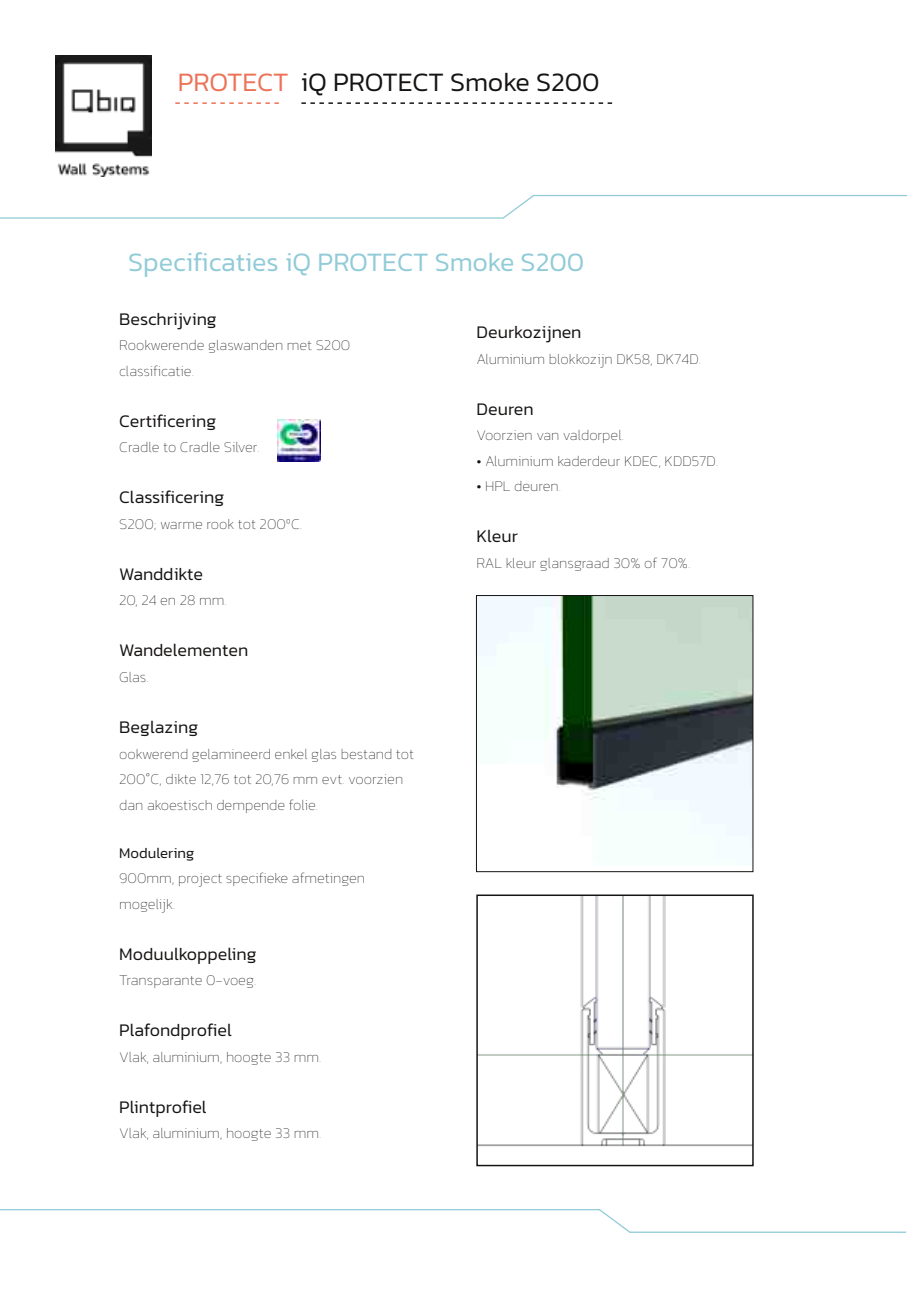
<style>
.page{position:relative;width:919px;height:1289px;background:#fff}
.page>*{position:absolute;margin:0;border:0;box-sizing:border-box;transform-origin:0 0}
.t1{font:300 27px "Kanit";color:#90cbd7}
.t2{font:300 27px "Kanit";color:#161413}
.t3{font:300 18px "Kanit";color:#161413}
.t4{font:100 15px/25.5px "Kanit";color:#161413}
.t5{font:300 15px "Kanit";color:#161413}
.s1{color:#ec7257}
</style>
<div class="page">
<img style="left:479px;top:897px;width:271px;height:250px">
<div style="left:476px;top:894px;width:277px;height:272px;border:2px solid #161413"></div>
<hr style="left:0;top:1208px;width:600px;height:2px;background:#90cbd7">
<hr style="left:629px;top:1231px;width:277px;height:1px;background:#90cbd7">
<svg style="left:597px;top:1208px;width:35px;height:25px"></svg>
<hr style="left:533px;top:195px;width:374px;height:1px;background:#90cbd7">
<hr style="left:0;top:217px;width:503px;height:2px;background:#90cbd7">
<svg style="left:501px;top:195px;width:34px;height:24px"></svg>
<img style="left:55px;top:55px;width:96px;height:121px">
<svg style="left:301px;top:102px;width:311px;height:2px"></svg>
<svg style="left:175px;top:102px;width:104px;height:2px"></svg>
<img style="left:478px;top:597px;width:273px;height:251px">
<div style="left:476px;top:595px;width:277px;height:277px;border:1px solid #161413"></div>
<img style="left:278px;top:420px;width:42px;height:41px">
<h1 class="t2" style="left:178px;top:61px;width:423px"><span class="s1">PROTECT</span> iQ PROTECT Smoke S200</h1>
<h1 class="t1" style="left:128px;top:241px;width:457px">Specificaties iQ PROTECT Smoke S200</h1>
<p class="t3" style="left:119px;top:305px;width:99px">Beschrijving</p>
<p class="t4" style="left:119px;top:332px;width:232px">Rookwerende glaswanden met S200 classificatie.</p>
<p class="t3" style="left:119px;top:407px;width:98px">Certificering</p>
<p class="t4" style="left:119px;top:434px;width:142px">Cradle to Cradle Silver.</p>
<p class="t3" style="left:119px;top:483px;width:106px">Classificering</p>
<p class="t4" style="left:119px;top:511px;width:184px">S200; warme rook tot 200⁰C.</p>
<p class="t3" style="left:119px;top:560px;width:85px">Wanddikte</p>
<p class="t4" style="left:119px;top:587px;width:109px">20, 24 en 28 mm.</p>
<p class="t3" style="left:119px;top:636px;width:131px">Wandelementen</p>
<p class="t4" style="left:119px;top:664px;width:31px">Glas.</p>
<p class="t3" style="left:119px;top:713px;width:81px">Beglazing</p>
<p class="t4" style="left:119px;top:740px;width:296px">ookwerend gelamineerd enkel glas bestand tot<br>200°C, dikte 12,76 tot 20,76 mm evt. voorzien dan akoestisch dempende folie.</p>
<p class="t5" style="left:119px;top:841px;width:76px">Modulering</p>
<p class="t4" style="left:119px;top:865px;width:247px">900mm, project specifieke afmetingen mogelijk.</p>
<p class="t3" style="left:119px;top:939px;width:139px">Moduulkoppeling</p>
<p class="t4" style="left:119px;top:967px;width:139px">Transparante 0-voeg.</p>
<p class="t3" style="left:119px;top:1016px;width:114px">Plafondprofiel</p>
<p class="t4" style="left:119px;top:1043px;width:203px">Vlak, aluminium, hoogte 33 mm.</p>
<p class="t3" style="left:119px;top:1092px;width:89px">Plintprofiel</p>
<p class="t4" style="left:119px;top:1120px;width:203px">Vlak, aluminium, hoogte 33 mm.</p>
<p class="t3" style="left:476px;top:318px;width:106px">Deurkozijnen</p>
<p class="t4" style="left:476px;top:345px;width:226px">Aluminium blokkozijn DK58, DK74D.</p>
<p class="t3" style="left:476px;top:395px;width:59px">Deuren</p>
<p class="t4" style="left:476px;top:422px;width:149px">Voorzien van valdorpel.</p>
<p class="t4" style="left:476px;top:447px;width:243px">• Aluminium kaderdeur KDEC, KDD57D.</p>
<p class="t4" style="left:476px;top:473px;width:86px">• HPL deuren.</p>
<p class="t3" style="left:476px;top:522px;width:43px">Kleur</p>
<p class="t4" style="left:476px;top:549px;width:215px">RAL kleur glansgraad 30% of 70%.</p>
</div>
